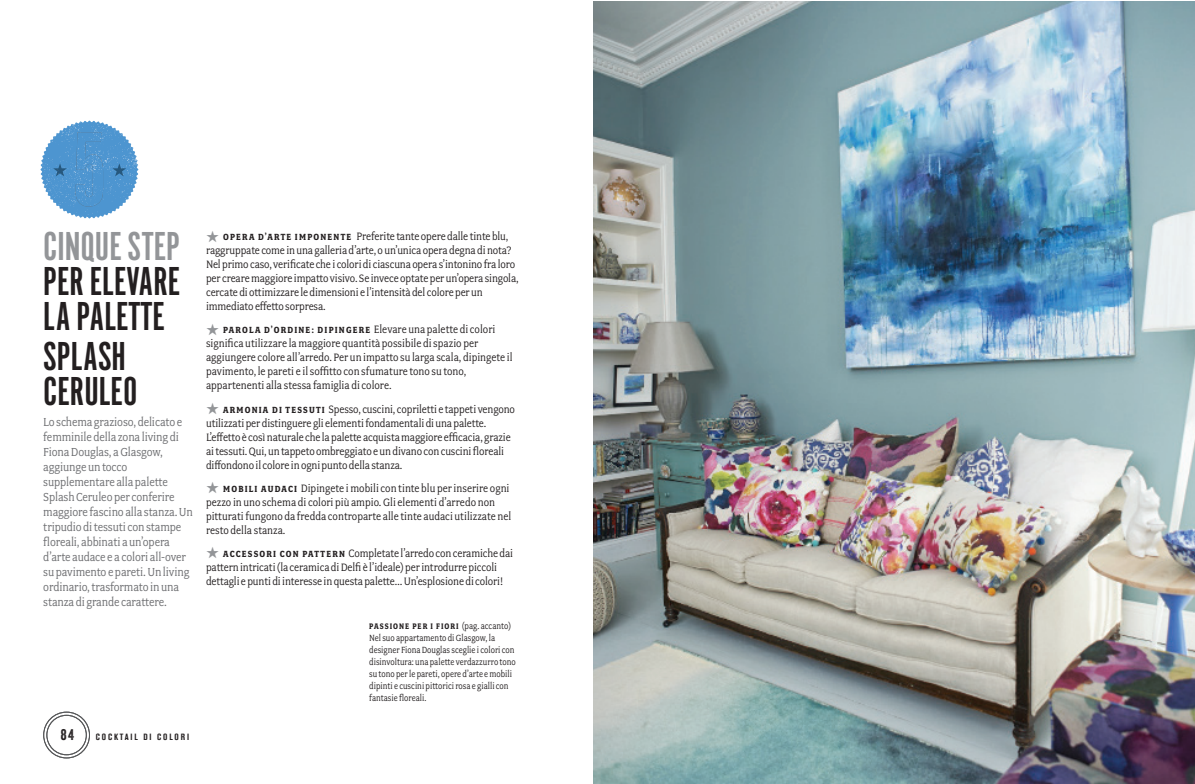
<style>
.page{position:relative;width:1195px;height:784px;background:#fff}
.page>*{position:absolute;margin:0;border:0;box-sizing:border-box;transform-origin:0 0}
.t1{font:42px/35px "Alternate Got No 1 D";color:#231f20}
.t2{font:42px "Alternate Got No 1 D";color:#939598}
.t3{font:15px "Veneer";color:#231f20}
.t4{font:13px/15px "Fairplex Narrow";letter-spacing:-.01em;color:#6c6d70}
.t5{font:12px/14px "Fairplex Narrow";letter-spacing:-.01em;color:#231f20}
.t6{font:10px/12px "Fairplex Narrow";color:#231f20;scale:.95 1}
.t7{font:700 9px "Fairplex Narrow";letter-spacing:.12em;color:#231f20;scale:.95 1}
.t8{font:700 condensed 9px "Akzidenz Grotesk BE";letter-spacing:.215em;color:#231f20}
.s1{color:#939598}
.s2{font-weight:700;font-size:10px}
.s3{font-weight:400;font-size:10px}
</style>
<div class="page">
<svg style="left:43px;top:121px;width:95px;height:97px"></svg>
<img style="left:41px;top:121px;width:46px;height:64px">
<img style="left:593px;top:1px;width:602px;height:783px">
<div style="left:43px;top:711px;width:47px;height:47px;border:1px solid #57585a;border-radius:50%"></div>
<div style="left:46px;top:715px;width:41px;height:40px;border:1px solid #57585a;border-radius:50%"></div>
<img style="left:75px;top:132px;width:28px;height:75px">
<img style="left:53px;top:163px;width:14px;height:13px">
<img style="left:112px;top:163px;width:14px;height:13px">
<h1 class="t2" style="left:43px;top:224px;width:138px">CINQUE STEP</h1>
<h1 class="t1" style="left:43px;top:263px;width:139px">PER ELEVARE<br>LA PALETTE</h1>
<h1 class="t1" style="left:43px;top:339px;width:96px">SPLASH<br>CERULEO</h1>
<p class="t4" style="left:43px;top:414px;width:151px">Lo schema grazioso, delicato e femminile della zona living di<br>Fiona Douglas, a Glasgow, aggiunge un tocco supplementare alla palette<br>Splash Ceruleo per conferire maggiore fascino alla stanza. Un tripudio di tessuti con stampe floreali, abbinati a un’opera d’arte audace e a colori all-over su pavimento e pareti. Un living ordinario, trasformato in una stanza di grande carattere.</p>
<p class="t3" style="left:61px;top:725px;width:15px">84</p>
<p class="t8" style="left:96px;top:731px;width:95px">COCKTAIL DI COLORI</p>
<p class="t5" style="left:206px;top:229px;width:314px"><span class="s1">★</span> <span class="s2">OPERA D’ARTE IMPONENTE</span> Preferite tante opere dalle tinte blu, raggruppate come in una galleria d’arte, o un’unica opera degna di nota?<br>Nel primo caso, verificate che i colori di ciascuna opera s’intonino fra loro per creare maggiore impatto visivo. Se invece optate per un’opera singola, cercate di ottimizzare le dimensioni e l’intensità del colore per un immediato effetto sorpresa.</p>
<p class="t5" style="left:206px;top:322px;width:308px"><span class="s1">★</span> <span class="s2">PAROLA D’ORDINE: DIPINGERE</span> Elevare una palette di colori significa utilizzare la maggiore quantità possibile di spazio per aggiungere colore all’arredo. Per un impatto su larga scala, dipingete il pavimento, le pareti e il soffitto con sfumature tono su tono, appartenenti alla stessa famiglia di colore.</p>
<p class="t5" style="left:206px;top:402px;width:310px"><span class="s1">★</span> <span class="s2">ARMONIA DI TESSUTI</span> Spesso, cuscini, copriletti e tappeti vengono utilizzati per distinguere gli elementi fondamentali di una palette.<br>L’effetto è così naturale che la palette acquista maggiore efficacia, grazie ai tessuti. Qui, un tappeto ombreggiato e un divano con cuscini floreali diffondono il colore in ogni punto della stanza.</p>
<p class="t5" style="left:206px;top:481px;width:307px"><span class="s1">★</span> <span class="s2">MOBILI AUDACI</span> Dipingete i mobili con tinte blu per inserire ogni pezzo in uno schema di colori più ampio. Gli elementi d’arredo non pitturati fungono da fredda controparte alle tinte audaci utilizzate nel resto della stanza.</p>
<p class="t5" style="left:206px;top:546px;width:308px"><span class="s1">★</span> <span class="s2">ACCESSORI CON PAT TERN</span> Completate l’arredo con ceramiche dai pattern intricati (la ceramica di Delfi è l’ideale) per introdurre piccoli dettagli e punti di interesse in questa palette… Un’esplosione di colori!</p>
<p class="t7" style="left:369px;top:621px;width:151px">PASSIONE PER I FIORI <span class="s3">(pag. accanto)</span></p>
<p class="t6" style="left:369px;top:632px;width:156px">Nel suo appartamento di Glasgow, la designer Fiona Douglas sceglie i colori con disinvoltura: una palette verdazzurro tono su tono per le pareti, opere d’arte e mobili dipinti e cuscini pittorici rosa e gialli con fantasie floreali.</p>
</div>
